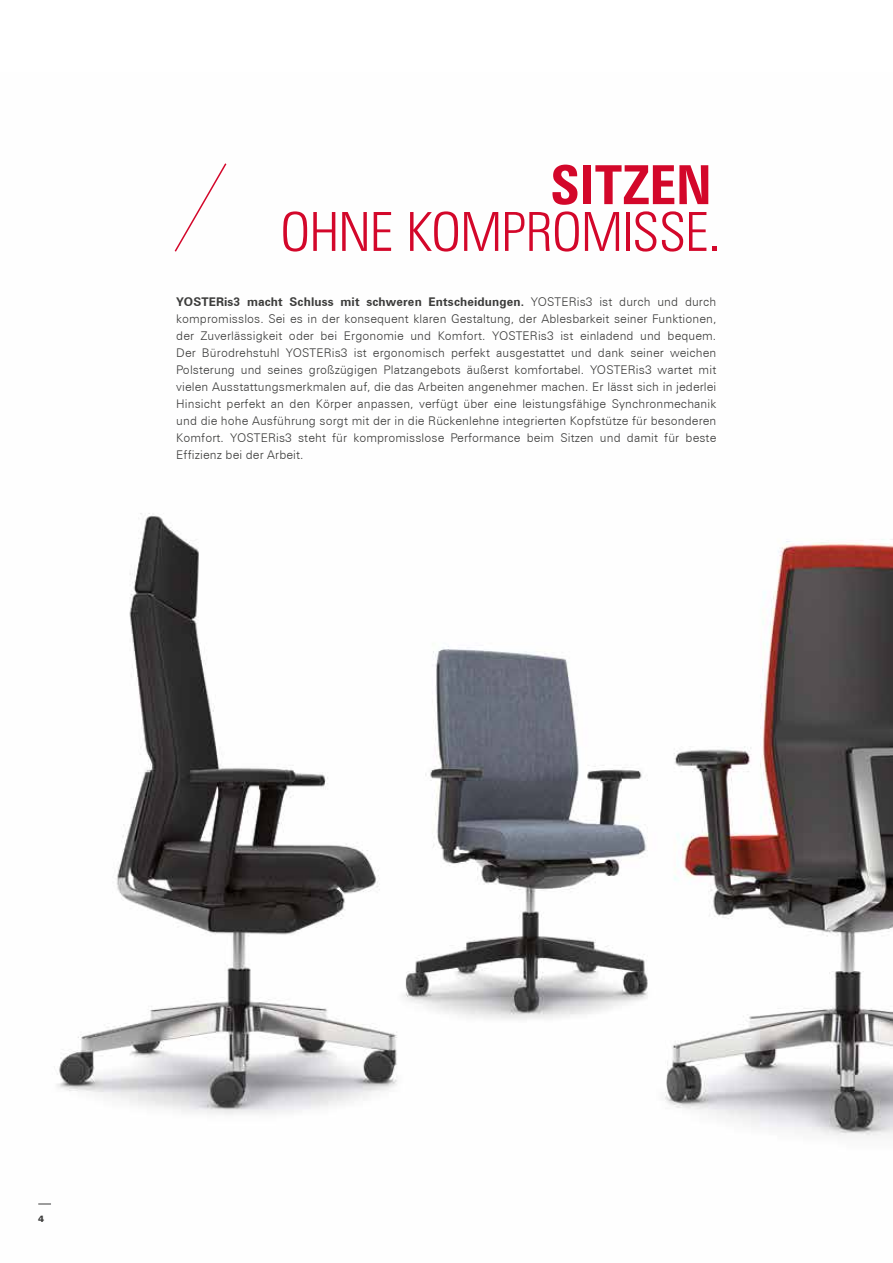
<style>
.page{position:relative;width:893px;height:1263px;background:#fff}
.page>*{position:absolute;margin:0;border:0;box-sizing:border-box;transform-origin:0 0}
.t1{font:54px "Zurich BT Light Condensed Head";letter-spacing:-.01em;color:#d3072a}
.t2{font:54px "Zurich BT Bold Condensed Head";letter-spacing:.005em;color:#d3072a}
.t3{font:300 12px/17px "Zurich BT";letter-spacing:.01em;color:#3c3c3b;text-align:justify}
.t4{font:900 9px "Zurich BT";color:#3c3c3b}
.s1{font-weight:700}
</style>
<div class="page">
<img style="left:38px;top:513px;width:855px;height:692px">
<svg style="left:38px;top:1203px;width:13px;height:1px"></svg>
<svg style="left:174px;top:163px;width:53px;height:89px"></svg>
<h1 class="t2" style="left:550px;top:152px;width:163px">SITZEN</h1>
<h1 class="t1" style="left:280px;top:199px;width:442px">OHNE KOMPROMISSE.</h1>
<p class="t3" style="left:176px;top:293px;width:542px"><span class="s1">YOSTERis3 macht Schluss mit schweren Entscheidungen.</span> YOSTERis3 ist durch und durch kompromisslos. Sei es in der konsequent klaren Gestaltung, der Ablesbarkeit seiner Funktionen, der Zuverlässigkeit oder bei Ergonomie und Komfort. YOSTERis3 ist einladend und bequem.<br>Der Bürodrehstuhl YOSTERis3 ist ergonomisch perfekt ausgestattet und dank seiner weichen Polsterung und seines großzügigen Platzangebots äußerst komfortabel. YOSTERis3 wartet mit vielen Ausstattungsmerkmalen auf, die das Arbeiten angenehmer machen. Er lässt sich in jederlei Hinsicht perfekt an den Körper anpassen, verfügt über eine leistungsfähige Synchronmechanik und die hohe Ausführung sorgt mit der in die Rückenlehne integrierten Kopfstütze für besonderen Komfort. YOSTERis3 steht für kompromisslose Performance beim Sitzen und damit für beste Effizienz bei der Arbeit.</p>
<p class="t4" style="left:38px;top:1213px;width:7px">4</p>
</div>
